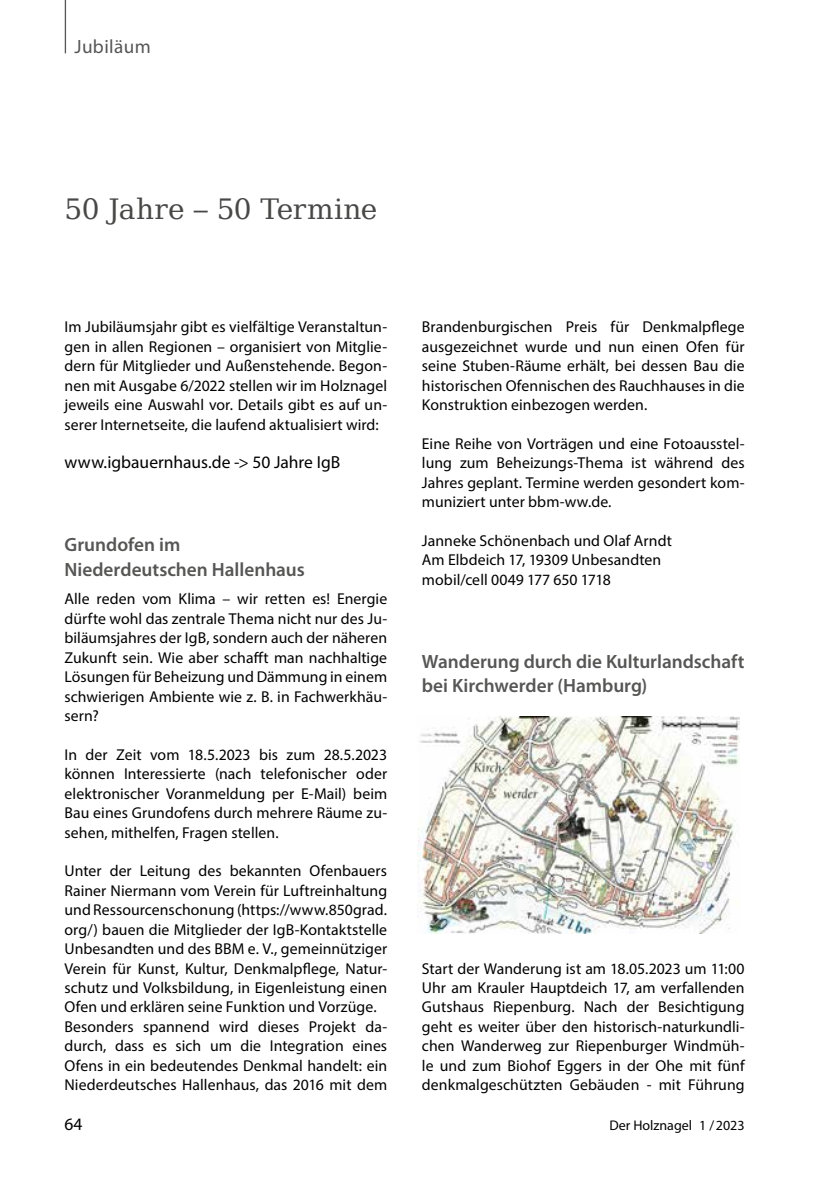
<style>
.page{position:relative;width:834px;height:1181px;background:#fff}
.page>*{position:absolute;margin:0;border:0;box-sizing:border-box;transform-origin:0 0}
.t1{font:28px "Prima Serif BT";letter-spacing:-.005em;color:#484847}
.t2{font:600 19.25px/24.5px "Myriad Pro";color:#565655}
.t3{font:19.25px "Myriad Pro";letter-spacing:.02em;color:#565655}
.t4{font:17.5px "Myriad Pro";color:#000}
.t5{font:15.75px/19.4px "Myriad Pro";letter-spacing:.005em;color:#000;text-align:justify}
.t6{font:14px "Myriad Pro";color:#000}
</style>
<div class="page">
<hr style="left:65px;top:0;width:1px;height:53px;background:#565655">
<img style="left:417px;top:717px;width:322px;height:216px">
<p class="t3" style="left:74px;top:35px;width:78px">Jubiläum</p>
<h1 class="t1" style="left:64px;top:188px;width:314px">50 Jahre – 50 Termine</h1>
<p class="t5" style="left:64px;top:317px;width:324px">Im Jubiläumsjahr gibt es vielfältige Veranstaltun&shy;gen in allen Regionen – organisiert von Mitglie&shy;dern für Mitglieder und Außenstehende. Begon&shy;nen mit Ausgabe 6/2022 stellen wir im Holznagel jeweils eine Auswahl vor. Details gibt es auf un&shy;serer Internetseite, die laufend aktualisiert wird:</p>
<p class="t4" style="left:64px;top:452px;width:277px">www.igbauernhaus.de -&gt; 50 Jahre IgB</p>
<p class="t2" style="left:64px;top:532px;width:242px">Grundofen im<br>Niederdeutschen Hallenhaus</p>
<p class="t5" style="left:64px;top:589px;width:324px">Alle reden vom Klima – wir retten es! Energie dürfte wohl das zentrale Thema nicht nur des Ju&shy;biläumsjahres der IgB, sondern auch der näheren Zukunft sein. Wie aber schafft man nachhaltige Lösungen für Beheizung und Dämmung in einem schwierigen Ambiente wie z. B. in Fachwerkhäu&shy;sern?</p>
<p class="t5" style="left:64px;top:744px;width:324px">In der Zeit vom 18.5.2023 bis zum 28.5.2023 können Interessierte (nach telefonischer oder elektronischer Voranmeldung per E-Mail) beim Bau eines Grundofens durch mehrere Räume zu&shy;sehen, mithelfen, Fragen stellen.</p>
<p class="t5" style="left:64px;top:861px;width:324px;text-align:left">Unter der Leitung des bekannten Ofenbauers Rainer Niermann vom Verein für Luftreinhaltung und Ressourcenschonung (https://www.850grad. org/) bauen die Mitglieder der IgB-Kontaktstelle Unbesandten und des BBM e. V., gemeinnütziger Verein für Kunst, Kultur, Denkmalpflege, Natur&shy;schutz und Volksbildung, in Eigenleistung einen Ofen und erklären seine Funktion und Vorzüge.<br>Besonders spannend wird dieses Projekt da&shy;durch, dass es sich um die Integration eines Ofens in ein bedeutendes Denkmal handelt: ein Niederdeutsches Hallenhaus, das 2016 mit dem</p>
<p class="t5" style="left:422px;top:317px;width:324px">Brandenburgischen Preis für Denkmalpflege ausgezeichnet wurde und nun einen Ofen für seine Stuben-Räume erhält, bei dessen Bau die historischen Ofennischen des Rauchhauses in die Konstruktion einbezogen werden.</p>
<p class="t5" style="left:422px;top:434px;width:324px">Eine Reihe von Vorträgen und eine Fotoausstel&shy;lung zum Beheizungs-Thema ist während des Jahres geplant. Termine werden gesondert kom&shy;muniziert unter bbm-ww.de.</p>
<p class="t5" style="left:422px;top:531px;width:251px;text-align:left">Janneke Schönenbach und Olaf Arndt<br>Am Elbdeich 17, 19309 Unbesandten mobil/cell 0049 177 650 1718</p>
<p class="t2" style="left:422px;top:648px;width:324px">Wanderung durch die Kulturlandschaft bei Kirchwerder (Hamburg)</p>
<p class="t5" style="left:422px;top:958px;width:324px">Start der Wanderung ist am 18.05.2023 um 11:00<br>Uhr am Krauler Hauptdeich 17, am verfallenden Gutshaus Riepenburg. Nach der Besichtigung geht es weiter über den historisch-naturkundli&shy;chen Wanderweg zur Riepenburger Windmüh&shy;le und zum Biohof Eggers in der Ohe mit fünf denkmalgeschützten Gebäuden - mit Führung</p>
<p class="t4" style="left:64px;top:1113px;width:19px">64</p>
<p class="t6" style="left:609px;top:1116px;width:137px">Der Holznagel 1 /2023</p>
</div>
